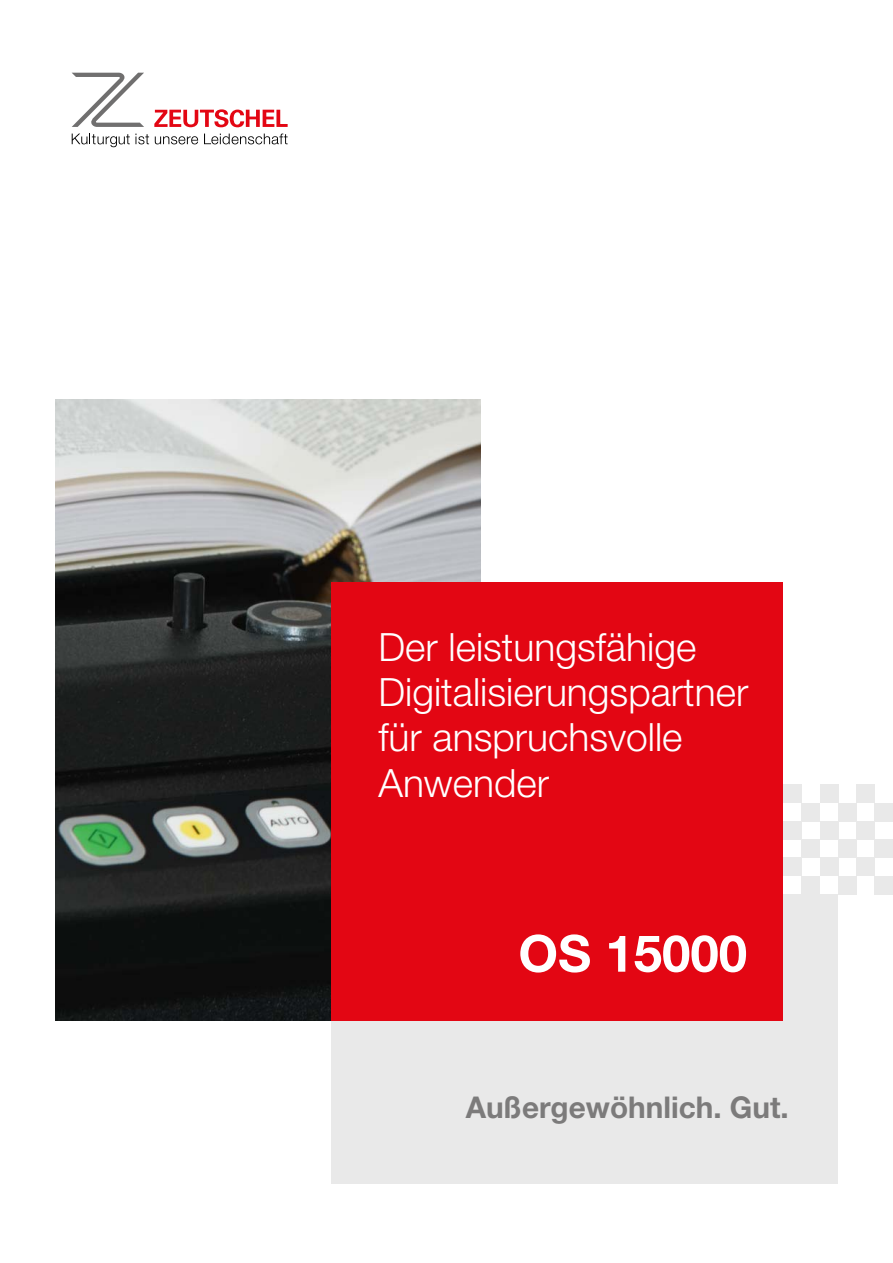
<style>
.page{position:relative;width:893px;height:1263px;background:#fff}
.page>*{position:absolute;margin:0;border:0;box-sizing:border-box;transform-origin:0 0}
.t1{font:700 51px "Helvetica Neue LT Pro";color:#fff}
.t2{font:300 39px/45px "Helvetica Neue LT Pro";color:#fff}
.t3{font:700 30px "Helvetica Neue LT Pro";color:#7c7b7b}
</style>
<div class="page">
<div style="left:770px;top:784px;width:31px;height:19px;background:#e9e9e9"></div>
<div style="left:770px;top:821px;width:31px;height:18px;background:#e9e9e9"></div>
<div style="left:770px;top:858px;width:31px;height:18px;background:#e9e9e9"></div>
<div style="left:801px;top:803px;width:19px;height:18px;background:#e9e9e9"></div>
<div style="left:801px;top:839px;width:19px;height:19px;background:#e9e9e9"></div>
<div style="left:801px;top:876px;width:19px;height:31px;background:#e9e9e9"></div>
<div style="left:820px;top:784px;width:18px;height:19px;background:#e9e9e9"></div>
<div style="left:820px;top:821px;width:18px;height:18px;background:#e9e9e9"></div>
<div style="left:820px;top:858px;width:18px;height:18px;background:#e9e9e9"></div>
<div style="left:838px;top:803px;width:18px;height:18px;background:#e9e9e9"></div>
<div style="left:838px;top:839px;width:18px;height:19px;background:#e9e9e9"></div>
<div style="left:838px;top:876px;width:18px;height:18px;background:#e9e9e9"></div>
<div style="left:856px;top:784px;width:19px;height:19px;background:#e9e9e9"></div>
<div style="left:856px;top:821px;width:19px;height:18px;background:#e9e9e9"></div>
<div style="left:856px;top:858px;width:19px;height:18px;background:#e9e9e9"></div>
<div style="left:875px;top:803px;width:18px;height:18px;background:#e9e9e9"></div>
<div style="left:875px;top:839px;width:18px;height:19px;background:#e9e9e9"></div>
<div style="left:875px;top:876px;width:18px;height:18px;background:#e9e9e9"></div>
<div style="left:332px;top:894px;width:506px;height:289px;background:#e9e9e9"></div>
<img style="left:55px;top:400px;width:425px;height:620px">
<div style="left:332px;top:583px;width:451px;height:437px;background:#e30613"></div>
<svg style="left:72px;top:134px;width:77px;height:13px"></svg>
<svg style="left:155px;top:136px;width:43px;height:8px"></svg>
<svg style="left:204px;top:134px;width:84px;height:10px"></svg>
<svg style="left:72px;top:73px;width:72px;height:54px"></svg>
<svg style="left:154px;top:109px;width:134px;height:18px"></svg>
<p class="t2" style="left:378px;top:624px;width:371px">Der leistungsfähige<br>Digitalisierungspartner für anspruchsvolle<br>Anwender</p>
<p class="t1" style="left:518px;top:922px;width:230px">OS 15000</p>
<p class="t3" style="left:466px;top:1089px;width:324px">Außergewöhnlich. Gut.</p>
</div>
